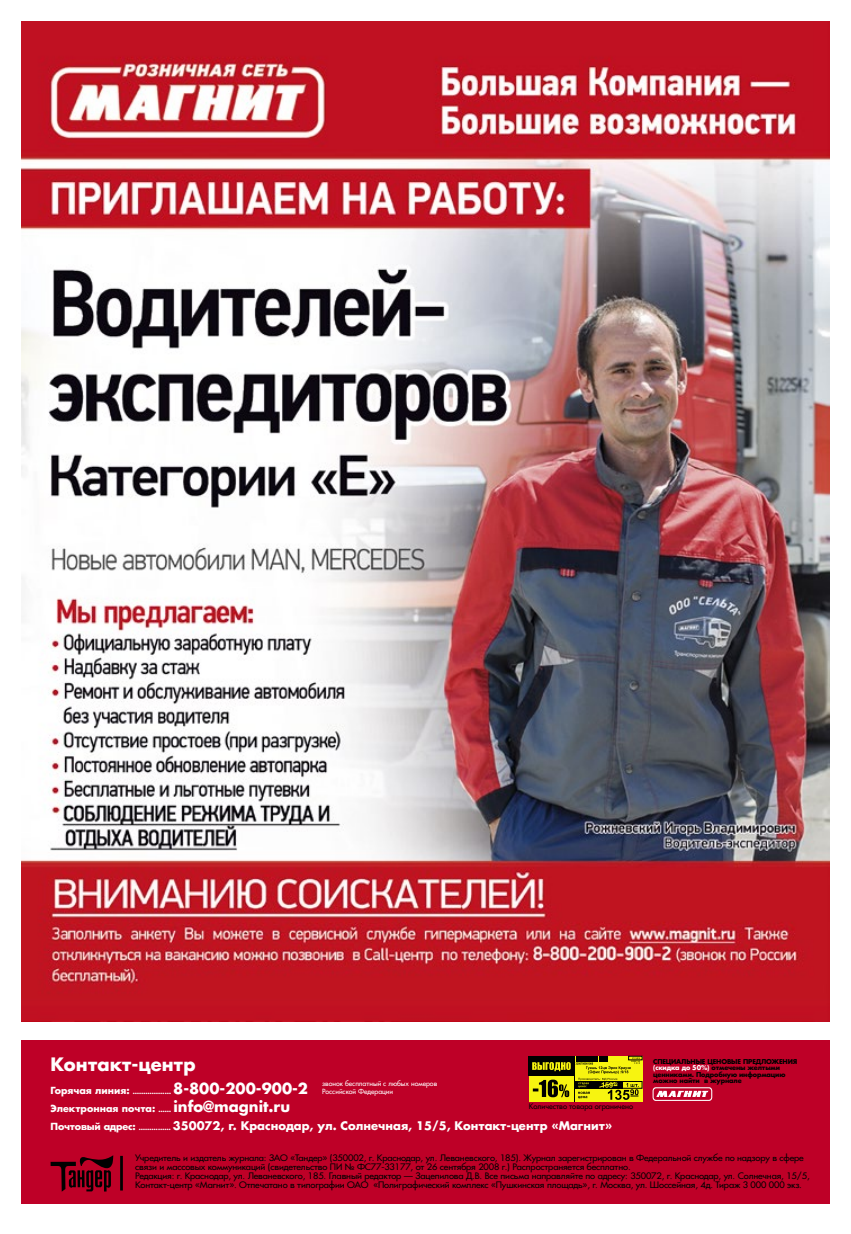
<style>
.page{position:relative;width:851px;height:1234px;background:#fff}
.page>*{position:absolute;margin:0;border:0;box-sizing:border-box;transform-origin:0 0}
.t1{font:700 18px "Favorit C";color:#fff}
.t2{font:700 14.85px "Favorit C";color:#fff}
.t3{font:700 11.55px "Favorit C";color:#fff}
.t4{font:700 9.6px "Favorit C";color:#fff}
.t5{font:8.7px/9px "Favorit C";letter-spacing:-.015em;color:#000;scale:1.07 1}
.t6{font:7.5px "Favorit C";color:#000}
.t7{font:6.9px/8.1px "Favorit C";color:#fff}
.t8{font:700 6.45px/6.6px "Favorit C";letter-spacing:-.02em;color:#000}
.s1{font-size:6.3px}
.s2{font-size:9.6px}
.s3{color:#fff}
</style>
<div class="page">
<div style="left:21px;top:1039px;width:808px;height:164px;background:#be0027"></div>
<svg style="left:51px;top:1155px;width:62px;height:36px"></svg>
<hr style="left:120px;top:1155px;width:3px;height:35px;background:#000">
<svg style="left:652px;top:1087px;width:60px;height:13px"></svg>
<div style="left:529px;top:1055px;width:113px;height:46px;background:#f7f410"></div>
<div style="left:528px;top:1055px;width:46px;height:20px;background:#000"></div>
<hr style="left:573px;top:1055px;width:1px;height:46px;background:#000">
<div style="left:618px;top:1081px;width:24px;height:7px;border:1px solid #000"></div>
<svg style="left:532px;top:1055px;width:107px;height:44px"></svg>
<img style="left:21px;top:22px;width:808px;height:999px">
<h1 class="t1" style="left:51px;top:1051px;width:146px">Контакт-центр</h1>
<p class="t4" style="left:51px;top:1082px;width:122px">Горячая линия: <span class="s1">………………</span></p>
<h2 class="t2" style="left:173px;top:1077px;width:136px">8-800-200-900-2</h2>
<p class="t4" style="left:51px;top:1100px;width:122px">Электронная почта: <span class="s1">……</span></p>
<h2 class="t2" style="left:173px;top:1095px;width:118px">info@magnit.ru</h2>
<h3 class="t3" style="left:51px;top:1116px;width:563px"><span class="s2">Почтовый адрес:</span> <span class="s1">……………</span> 350072, г. Краснодар, ул. Солнечная, 15/5, Контакт-центр «Магнит»</h3>
<p class="t5" style="left:135px;top:1152px;width:632px">Учредитель и издатель журнала: ЗАО «Тандер» (350002, г. Краснодар, ул. Леваневского, 185). Журнал зарегистрирован в Федеральной службе по надзору в сфере связи и массовых коммуникаций (свидетельство ПИ № ФС77-33177, от 26 сентября 2008 г.) Распространяется бесплатно.<br>Редакция: г. Краснодар, ул. Леваневского, 185. Главный редактор — Зацепилова Д.В. Все письма направляйте по адресу: 350072, г. Краснодар, ул. Солнечная, 15/5, Контакт-центр «Магнит». Отпечатано в типографии ОАО «Полиграфический комплекс «Пушкинская площадь», г. Москва, ул. Шоссейная, 4д. Тираж 3 000 000 экз.</p>
<p class="t8" style="left:653px;top:1057px;width:145px">СПЕЦИАЛЬНЫЕ ЦЕНОВЫЕ ПРЕДЛОЖЕНИЯ <span class="s3">(скидка до 50%)</span> отмечены желтыми ценниками. Подробную информацию можно найти в журнале</p>
<p class="t7" style="left:322px;top:1078px;width:117px">звонок бесплатный с любых номеров<br>Российской Федерации</p>
<p class="t6" style="left:529px;top:1101px;width:106px">Количество товара ограничено</p>
</div>
